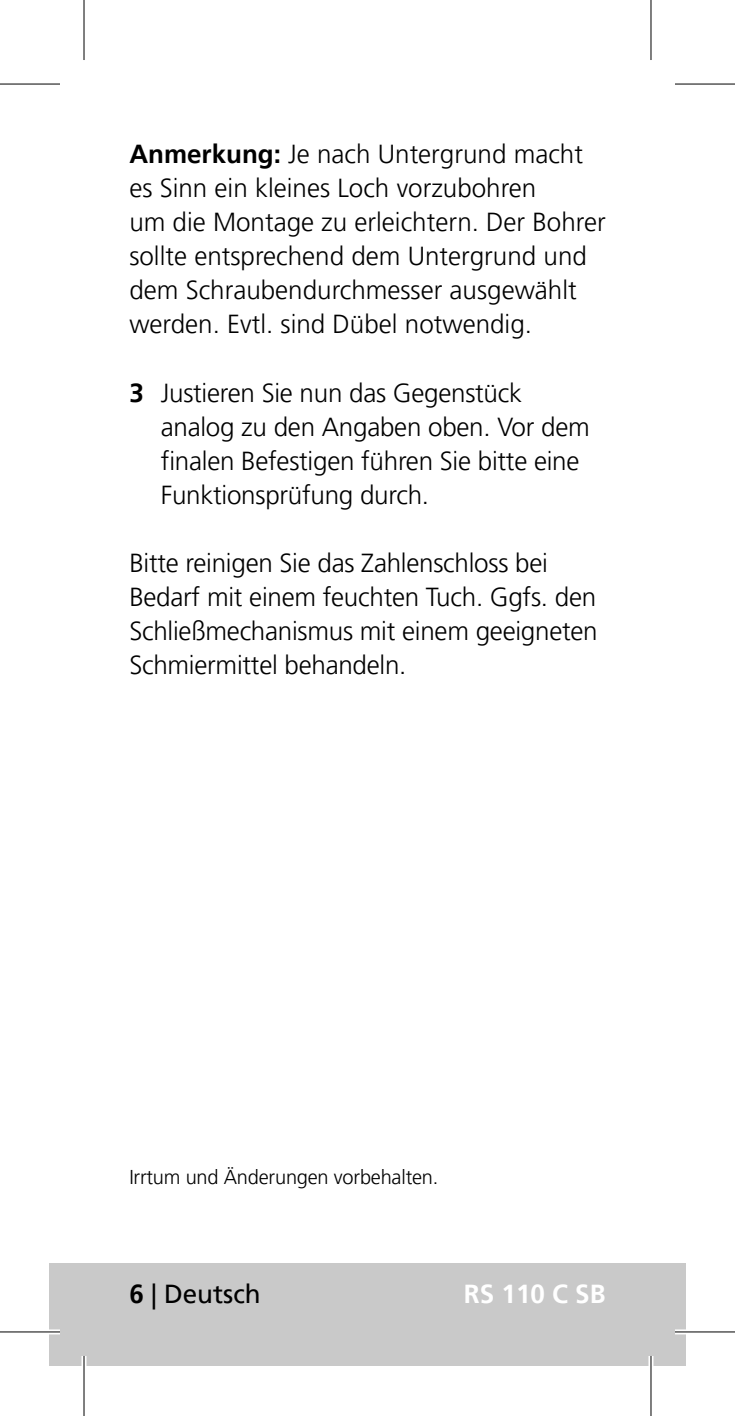
<style>
.page{position:relative;width:735px;height:1416px;background:#fff}
.page>*{position:absolute;margin:0;border:0;box-sizing:border-box;transform-origin:0 0}
._02_Fließtext{font:300 26px/34px "Frutiger LT Pro";letter-spacing:-.01em;color:#000}
.t1{font:26px "Frutiger LT Pro";color:#000}
.t2{font:700 26px "Frutiger LT Pro";color:#fff}
._02_Fließtext-2{font:300 20px "Frutiger LT Pro";letter-spacing:-.01em;color:#000}
.s1{font-weight:700}
</style>
<div class="page">
<div style="left:50px;top:1263px;width:635px;height:102px;background:#c9c9c9"></div>
<svg style="left:0;top:1329px;width:60px;height:5px"></svg>
<svg style="left:675px;top:1329px;width:60px;height:5px"></svg>
<hr style="left:82px;top:1355px;width:4px;height:60px;background:#fff">
<div style="left:648px;top:1355px;width:5px;height:60px;background:#fff"></div>
<hr style="left:0;top:83px;width:60px;height:2px;background:#000">
<hr style="left:675px;top:83px;width:60px;height:2px;background:#000">
<hr style="left:0;top:1331px;width:60px;height:1px;background:#000">
<hr style="left:675px;top:1331px;width:60px;height:1px;background:#000">
<hr style="left:83px;top:0;width:2px;height:60px;background:#000">
<hr style="left:83px;top:1355px;width:2px;height:60px;background:#000">
<hr style="left:650px;top:0;width:2px;height:60px;background:#000">
<hr style="left:650px;top:1355px;width:2px;height:60px;background:#000">
<p class="_02_Fließtext" style="left:129px;top:138px;width:455px"><span class="s1">Anmerkung:</span> Je nach Untergrund macht es Sinn ein kleines Loch vorzubohren</p>
<p class="_02_Fließtext" style="left:129px;top:206px;width:478px">um die Montage zu erleichtern. Der Bohrer sollte entsprechend dem Untergrund und dem Schraubendurchmesser ausgewählt werden. Evtl. sind Dübel notwendig.</p>
<p class="_02_Fließtext" style="left:161px;top:375px;width:431px;text-indent:-31px"><span class="s1">3</span> Justieren Sie nun das Gegenstück analog zu den Angaben oben. Vor dem finalen Befestigen führen Sie bitte eine Funktionsprüfung durch.</p>
<p class="_02_Fließtext" style="left:129px;top:545px;width:470px">Bitte reinigen Sie das Zahlenschloss bei Bedarf mit einem feuchten Tuch. Ggfs. den Schließmechanismus mit einem geeigneten Schmiermittel behandeln.</p>
<p class="_02_Fließtext-2" style="left:129px;top:1165px;width:311px">Irrtum und Änderungen vorbehalten.</p>
<p class="t1" style="left:129px;top:1278px;width:133px"><span class="s1">6</span> | Deutsch</p>
<p class="t2" style="left:464px;top:1278px;width:143px">RS 110 C SB</p>
</div>
